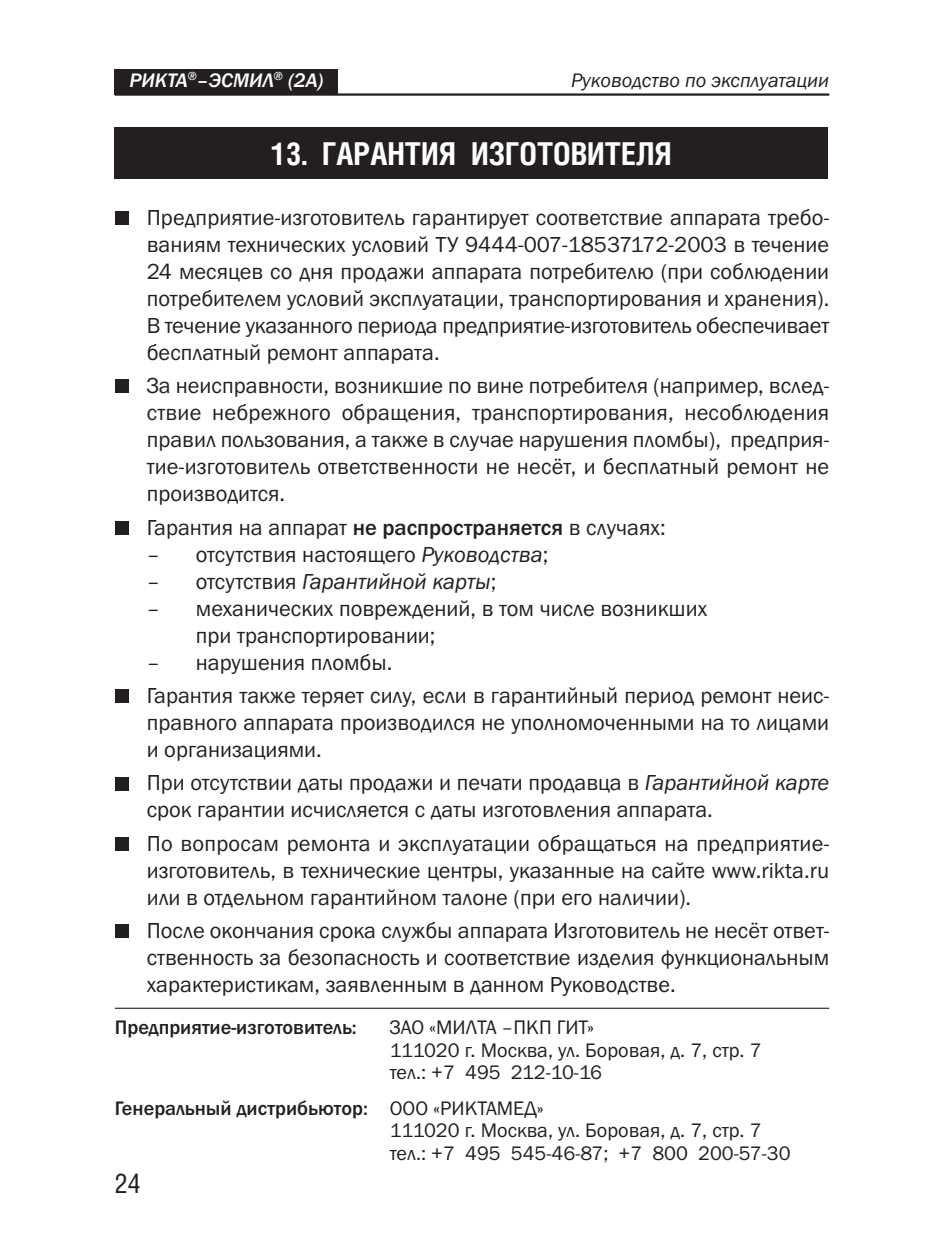
<style>
.page{position:relative;width:925px;height:1244px;background:#fff}
.page>*{position:absolute;margin:0;border:0;box-sizing:border-box;transform-origin:0 0}
.t1{font:700 31.5px "Helios Cond";color:#fff}
.t2{font:27px "Helios Cond";color:#231f20}
.t3{font:22.5px/27px "Franklin Gothic";color:#231f20;text-align:justify}
.t4{font:italic 22.5px "Franklin Gothic";color:#231f20}
.t5{font:20.25px/22.5px "Franklin Gothic";color:#231f20}
.t6{font:italic 20.25px "Franklin Gothic";color:#231f20}
.t7{font:500 20.25px "Franklin Gothic";color:#231f20}
.t8{font:italic 500 20.25px "Franklin Gothic";color:#fff}
.s1{font-weight:500}
.s2{font-style:italic}
.s3{font-style:normal}
</style>
<div class="page">
<hr style="left:115px;top:93px;width:714px;height:3px;background:#231f20">
<div style="left:115px;top:69px;width:223px;height:26px;background:#231f20"></div>
<hr style="left:115px;top:1007px;width:714px;height:2px;background:#231f20">
<div style="left:115px;top:128px;width:713px;height:51px;background:#231f20"></div>
<div style="left:115px;top:211px;width:13px;height:14px;background:#231f20"></div>
<div style="left:115px;top:379px;width:13px;height:14px;background:#231f20"></div>
<div style="left:115px;top:521px;width:13px;height:13px;background:#231f20"></div>
<div style="left:115px;top:689px;width:13px;height:14px;background:#231f20"></div>
<div style="left:115px;top:777px;width:13px;height:13px;background:#231f20"></div>
<div style="left:115px;top:837px;width:13px;height:14px;background:#231f20"></div>
<div style="left:115px;top:924px;width:13px;height:14px;background:#231f20"></div>
<p class="t8" style="left:129px;top:68px;width:196px">РИКТА<sup>®</sup>–ЭСМИЛ<sup>®</sup> (2А)</p>
<p class="t6" style="left:571px;top:68px;width:260px">Руководство по эксплуатации</p>
<h1 class="t1" style="left:271px;top:142px;width:402px">13. ГАРАНТИЯ ИЗГОТОВИТЕЛЯ</h1>
<p class="t3" style="left:147px;top:203px;width:684px">Предприятие-изготовитель гарантирует соответствие аппарата требо&shy;ваниям технических условий ТУ 9444-007-18537172-2003 в течение 24 месяцев со дня продажи аппарата потребителю (при соблюдении потребителем условий эксплуатации, транспортирования и хранения).<br>В течение указанного периода предприятие-изготовитель обеспечивает бесплатный ремонт аппарата.</p>
<p class="t3" style="left:147px;top:372px;width:684px">За неисправности, возникшие по вине потребителя (например, вслед&shy;ствие небрежного обращения, транспортирования, несоблюдения правил пользования, а также в случае нарушения пломбы), предприя&shy;тие-изготовитель ответственности не несёт, и бесплатный ремонт не производится.</p>
<p class="t3" style="left:147px;top:513px;width:520px">Гарантия на аппарат <span class="s1">не распространяется</span> в случаях:</p>
<p class="t3" style="left:147px;top:540px;width:403px">– отсутствия настоящего <span class="s2">Руководства</span>;</p>
<p class="t4" style="left:147px;top:568px;width:351px"><span class="s3">– отсутствия</span> Гарантийной карты<span class="s3">;</span></p>
<p class="t3" style="left:196px;top:594px;width:513px;text-indent:-49px">– механических повреждений, в том числе возникших при транспортировании;</p>
<p class="t3" style="left:147px;top:645px;width:684px;line-height:33.3px">– нарушения пломбы.<br>Гарантия также теряет силу, если в гарантийный период ремонт неис-</p>
<p class="t3" style="left:147px;top:709px;width:684px">правного аппарата производился не уполномоченными на то лицами и организациями.</p>
<p class="t3" style="left:147px;top:769px;width:684px">При отсутствии даты продажи и печати продавца в <span class="s2">Гарантийной карте </span>срок гарантии исчисляется с даты изготовления аппарата.</p>
<p class="t3" style="left:147px;top:829px;width:684px">По вопросам ремонта и эксплуатации обращаться на предприятие&shy;изготовитель, в технические центры, указанные на сайте www.rikta.ru или в отдельном гарантийном талоне (при его наличии).</p>
<p class="t3" style="left:147px;top:917px;width:684px">После окончания срока службы аппарата Изготовитель не несёт ответ&shy;ственность за безопасность и соответствие изделия функциональным характеристикам, заявленным в данном Руководстве.</p>
<p class="t7" style="left:115px;top:1015px;width:243px">Предприятие-изготовитель:</p>
<p class="t5" style="left:390px;top:1016px;width:373px">ЗАО «МИЛТА –ПКП ГИТ»<br>111020 г. Москва, ул. Боровая, д. 7, стр. 7 тел.: +7 495 212-10-16</p>
<p class="t5" style="left:390px;top:1096px;width:402px;text-indent:-275px"><span class="s1">Генеральный дистрибьютор:</span> ООО «РИКТАМЕД»<br>111020 г. Москва, ул. Боровая, д. 7, стр. 7 тел.: +7 495 545-46-87; +7 800 200-57-30</p>
<p class="t2" style="left:115px;top:1174px;width:27px">24</p>
</div>
